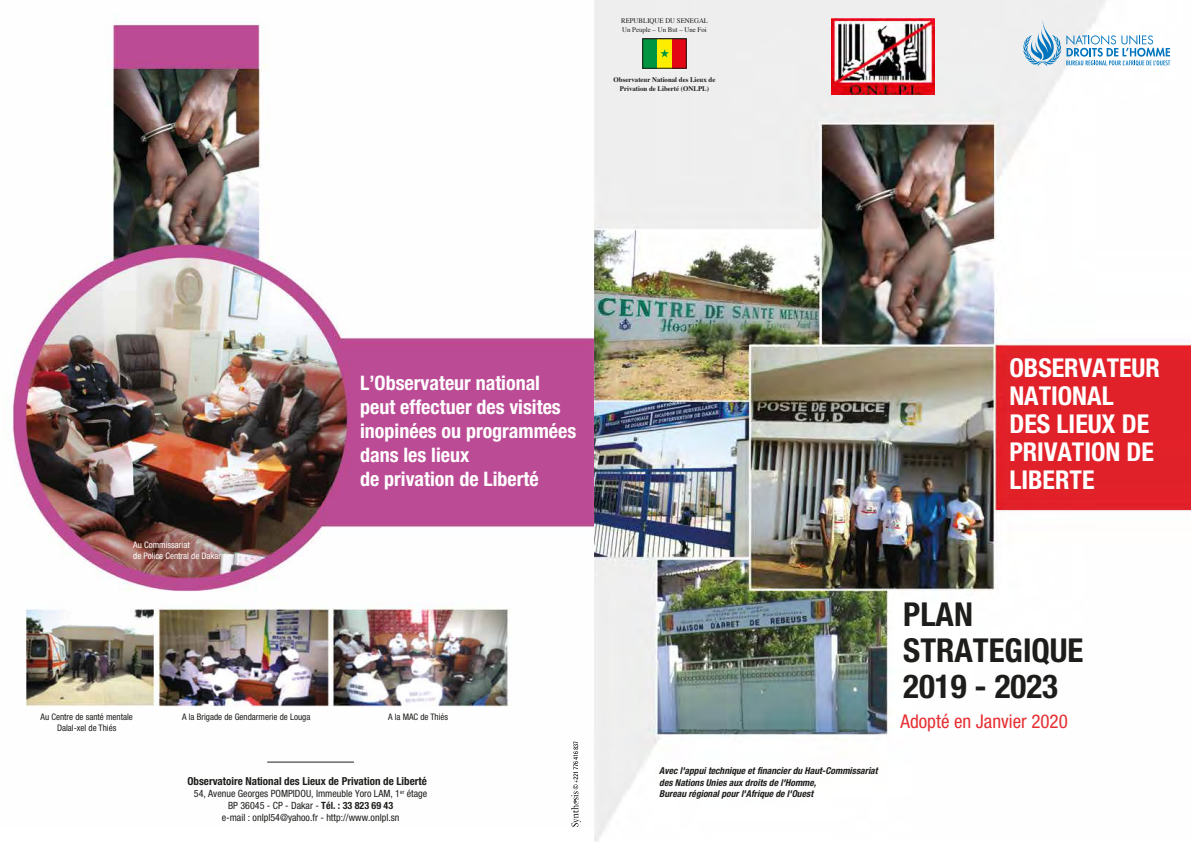
<style>
.page{position:relative;width:1191px;height:842px;background:#fff}
.page>*{position:absolute;margin:0;border:0;box-sizing:border-box;transform-origin:0 0}
.t1{font:700 condensed 33px/36px "Helvetica Neue";color:#1d1d1b}
.t2{font:700 condensed 26px/28px "Helvetica Neue";color:#fff}
.t3{font:700 condensed 20px/24px "Helvetica Neue";color:#fff}
.t4{font:condensed 19px "Helvetica Neue";color:#e62f32}
.t5{font:700 condensed 11px "Helvetica Neue";color:#1d1d1b}
.t6{font:condensed 10px/12px "Helvetica Neue";color:#1d1d1b;text-align:center}
.t7{font:italic 700 condensed 9.5px/11.4px "Helvetica Neue";color:#1d1d1b}
.t8{font:condensed 9px "Helvetica Neue";color:#1d1d1b}
.t9{font:condensed 9px/10.8px "Helvetica Neue";color:#fff}
.t10{font:700 7px/8.4px "Times";color:#1d1d1b;text-align:center}
.t11{font:7px/8.4px "Times";color:#1d1d1b}
.s1{font-weight:700}
</style>
<div class="page">
<img style="left:593px;top:0;width:598px;height:842px">
<svg style="left:1023px;top:21px;width:147px;height:45px"></svg>
<div style="left:642px;top:39px;width:44px;height:29px;background:#ffed00"></div>
<div style="left:672px;top:39px;width:14px;height:29px;background:#e30613"></div>
<div style="left:642px;top:39px;width:15px;height:29px;background:#009641"></div>
<svg style="left:660px;top:49px;width:9px;height:9px"></svg>
<img style="left:10px;top:15px;width:583px;height:747px">
<img style="left:832px;top:19px;width:102px;height:75px">
<svg style="left:571px;top:741px;width:10px;height:86px"></svg>
<hr style="left:267px;top:762px;width:87px;height:1px;background:#1d1d1b">
<p class="t11" style="left:621px;top:16px;width:89px">REPUBLIQUE DU SENEGAL<br>Un Peuple – Un But – Une Foi</p>
<p class="t10" style="left:613px;top:75px;width:103px">Observateur National des Lieux de<br>Privation de Liberté (ONLPL)</p>
<p class="t9" style="left:133px;top:539px;width:89px">Au Commissariat<br>de Police Central de Dakar</p>
<h3 class="t3" style="left:360px;top:371px;width:218px">L’Observateur national peut effectuer des visites inopinées ou programmées dans les lieux<br>de privation de Liberté</h3>
<p class="t8" style="left:41px;top:712px;width:94px">Au Centre de santé mentale</p>
<p class="t8" style="left:182px;top:712px;width:130px">A la Brigade de Gendarmerie de Louga</p>
<p class="t8" style="left:57px;top:722px;width:61px">Dalal-xel de Thiés</p>
<p class="t8" style="left:388px;top:712px;width:62px">A la MAC de Thiés</p>
<p class="t5" style="left:187px;top:774px;width:241px">Observatoire National des Lieux de Privation de Liberté</p>
<p class="t6" style="left:194px;top:787px;width:235px">54, Avenue Georges POMPIDOU, Immeuble Yoro LAM, 1<sup>er</sup> étage<br>BP 36045 - CP - Dakar - <span class="s1">Tél. : 33 823 69 43<br></span>e-mail : onlpl54@yahoo.fr - http://www.onlpl.sn</p>
<h2 class="t2" style="left:1009px;top:353px;width:152px">OBSERVATEUR<br>NATIONAL<br>DES LIEUX DE<br>PRIVATION DE<br>LIBERTE</h2>
<p class="t7" style="left:659px;top:765px;width:220px">Avec l'appui technique et financier du Haut-Commissariat des Nations Unies aux droits de l'Homme,<br>Bureau régional pour l'Afrique de l'Ouest</p>
<h1 class="t1" style="left:903px;top:596px;width:182px">PLAN<br>STRATEGIQUE<br>2019 - 2023</h1>
<h3 class="t4" style="left:900px;top:711px;width:169px">Adopté en Janvier 2020</h3>
</div>
